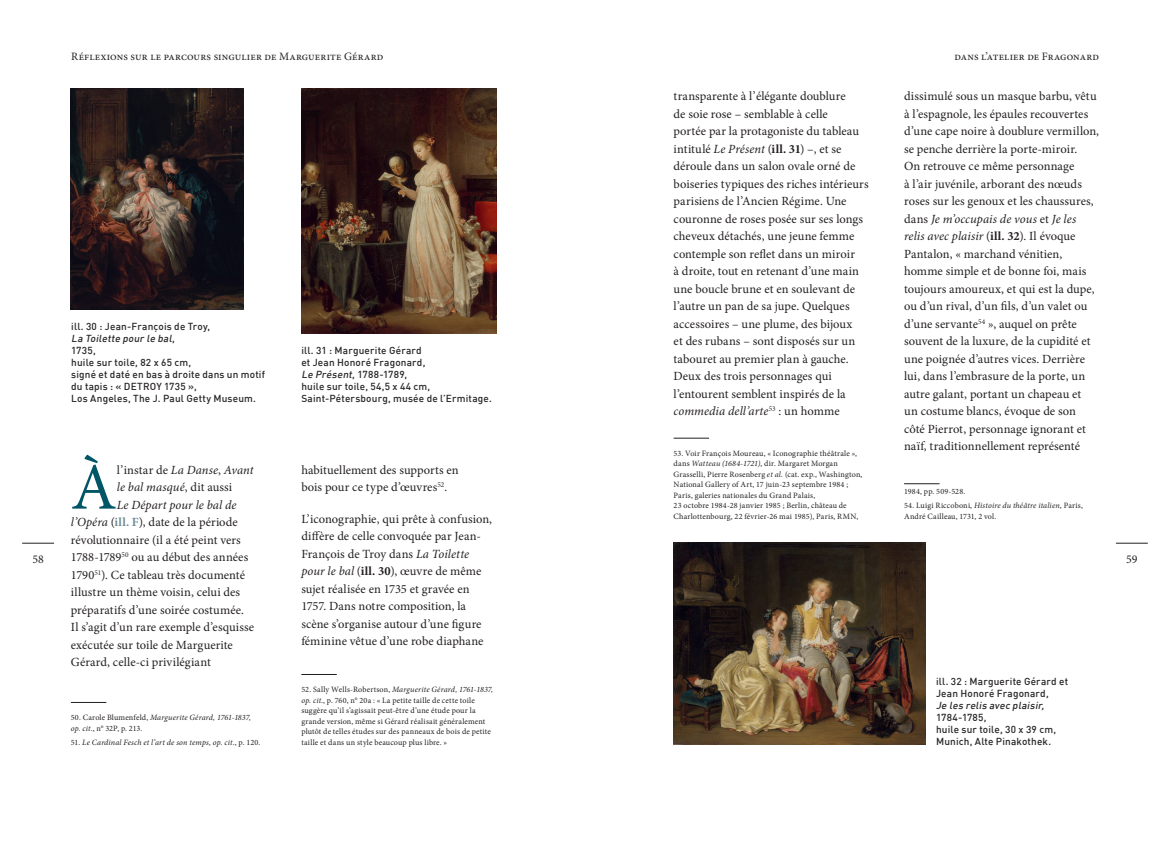
<style>
.page{position:relative;width:1170px;height:851px;background:#fff}
.page>*{position:absolute;margin:0;border:0;box-sizing:border-box;transform-origin:0 0}
._4_TEXTE__métrique__drapeau{font:66.38px "Minion Pro";color:#005567}
._4_TEXTE__métrique__drapeau-2{font:12.5px/17.5px "Minion Pro";color:#231f20}
._4_TEXTE__métrique__drapeau-3{font:italic 12.5px "Minion Pro";letter-spacing:.005em;color:#231f20}
.t1{font:11.88px "Minion Pro";color:#231f20}
.t2{font:11.25px "Minion Pro";letter-spacing:.01em;color:#231f20}
._8_Légende-illustration{font:500 10px/12px "DIN";letter-spacing:.02em;color:#282526}
._8_Légende-illustration-2{font:italic 500 10px "DIN";color:#282526}
._6_Note-bas-de-page{font:8.12px/10.5px "Minion Pro";letter-spacing:.02em;color:#231f20}
._6_Note-bas-de-page-2{font:italic 8.12px "Minion Pro";letter-spacing:.02em;color:#231f20}
.s1{font-style:italic}
.s2{font-weight:700}
.s3{font-style:normal}
.s4{font-weight:700;color:#6f8c96}
</style>
<div class="page">
<hr style="left:22px;top:542px;width:32px;height:1px;background:#231f20">
<hr style="left:1115px;top:542px;width:32px;height:1px;background:#231f20">
<hr style="left:71px;top:702px;width:35px;height:1px;background:#231f20">
<hr style="left:301px;top:674px;width:36px;height:1px;background:#231f20">
<hr style="left:673px;top:438px;width:36px;height:1px;background:#231f20">
<hr style="left:904px;top:483px;width:35px;height:1px;background:#231f20">
<img style="left:71px;top:89px;width:172px;height:220px">
<img style="left:301px;top:89px;width:195px;height:244px">
<img style="left:673px;top:542px;width:252px;height:202px">
<p class="t2" style="left:71px;top:49px;width:314px">Réflexions sur le parcours singulier de Marguerite Gérard</p>
<p class="t2" style="left:954px;top:49px;width:146px">dans l’atelier de Fragonard</p>
<p class="_4_TEXTE__métrique__drapeau-2" style="left:673px;top:87px;width:196px">transparente à l’élégante doublure<br>de soie rose – semblable à celle<br>portée par la protagoniste du tableau intitulé <span class="s1">Le Présent</span> (<span class="s2">ill. 31</span>) –, et se déroule dans un salon ovale orné de boiseries typiques des riches intérieurs parisiens de l’Ancien Régime. Une couronne de roses posée sur ses longs cheveux détachés, une jeune femme contemple son reflet dans un miroir<br>à droite, tout en retenant d’une main une boucle brune et en soulevant de l’autre un pan de sa jupe. Quelques accessoires – une plume, des bijoux<br>et des rubans – sont disposés sur un tabouret au premier plan à gauche.<br>Deux des trois personnages qui l’entourent semblent inspirés de la <span class="s1">commedia dell’arte</span><sup>53</sup> : un homme</p>
<p class="_6_Note-bas-de-page" style="left:673px;top:448px;width:190px">53. Voir François Moureau, « Iconographie théâtrale », dans <span class="s1">Watteau (1684-1721)</span>, dir. Margaret Morgan Grasselli, Pierre Rosenberg <span class="s1">et al.</span> (cat. exp., Washington, National Gallery of Art, 17 juin-23 septembre 1984 ; Paris, galeries nationales du Grand Palais,<br>23 octobre 1984-28 janvier 1985 ; Berlin, château de Charlottenbourg, 22 février-26 mai 1985), Paris, RMN,</p>
<p class="_4_TEXTE__métrique__drapeau-2" style="left:904px;top:87px;width:196px">dissimulé sous un masque barbu, vêtu à l’espagnole, les épaules recouvertes d’une cape noire à doublure vermillon, se penche derrière la porte-miroir.<br>On retrouve ce même personnage<br>à l’air juvénile, arborant des nœuds roses sur les genoux et les chaussures, dans <span class="s1">Je m’occupais de vous</span> et <span class="s1">Je les relis avec plaisir</span> (<span class="s2">ill. 32</span>). Il évoque Pantalon, « marchand vénitien, homme simple et de bonne foi, mais toujours amoureux, et qui est la dupe, ou d’un rival, d’un fils, d’un valet ou d’une servante<sup>54</sup> », auquel on prête souvent de la luxure, de la cupidité et une poignée d’autres vices. Derrière lui, dans l’embrasure de la porte, un autre galant, portant un chapeau et<br>un costume blancs, évoque de son côté Pierrot, personnage ignorant et naïf, traditionnellement représenté</p>
<p class="_6_Note-bas-de-page" style="left:904px;top:486px;width:63px">1984, pp. 509-528.</p>
<p class="_6_Note-bas-de-page" style="left:904px;top:500px;width:180px">54. Luigi Riccoboni, <span class="s1">Histoire du théâtre italien</span>, Paris,<br>André Cailleau, 1731, 2 vol.</p>
<p class="_8_Légende-illustration" style="left:71px;top:320px;width:140px">ill. 30 : Jean-François de Troy,</p>
<p class="_8_Légende-illustration-2" style="left:71px;top:332px;width:105px">La Toilette pour le bal<span class="s3">,</span></p>
<p class="_8_Légende-illustration" style="left:71px;top:344px;width:26px">1735,</p>
<p class="_8_Légende-illustration" style="left:71px;top:356px;width:121px">huile sur toile, 82 x 65 cm,</p>
<p class="_8_Légende-illustration" style="left:71px;top:368px;width:195px">signé et daté en bas à droite dans un motif du tapis : « DETROY 1735 »,</p>
<p class="_8_Légende-illustration" style="left:71px;top:392px;width:186px">Los Angeles, The J. Paul Getty Museum.</p>
<p class="_8_Légende-illustration" style="left:301px;top:344px;width:122px">ill. 31 : Marguerite Gérard</p>
<p class="_8_Légende-illustration" style="left:301px;top:356px;width:125px">et Jean Honoré Fragonard,</p>
<p class="_8_Légende-illustration" style="left:301px;top:368px;width:107px"><span class="s1">Le Présent</span>, 1788-1789,</p>
<p class="_8_Légende-illustration" style="left:301px;top:380px;width:130px">huile sur toile, 54,5 x 44 cm,</p>
<p class="_8_Légende-illustration" style="left:301px;top:392px;width:192px">Saint-Pétersbourg, musée de l’Ermitage.</p>
<p class="_4_TEXTE__métrique__drapeau" style="left:71px;top:443px;width:47px">À</p>
<p class="_4_TEXTE__métrique__drapeau-3" style="left:117px;top:461px;width:138px"><span class="s3">l’instar de</span> La Danse<span class="s3">,</span> Avant</p>
<p class="_4_TEXTE__métrique__drapeau-2" style="left:301px;top:461px;width:159px">habituellement des supports en bois pour ce type d’œuvres<sup>52</sup>.</p>
<p class="_4_TEXTE__métrique__drapeau-2" style="left:301px;top:510px;width:192px">L’iconographie, qui prête à confusion, diffère de celle convoquée par Jean-François de Troy dans <span class="s1">La Toilette pour le bal</span> (<span class="s2">ill. 30</span>), œuvre de même sujet réalisée en 1735 et gravée en 1757. Dans notre composition, la scène s’organise autour d’une figure féminine vêtue d’une robe diaphane</p>
<p class="_6_Note-bas-de-page" style="left:301px;top:684px;width:193px">52. Sally Wells-Robertson, <span class="s1">Marguerite Gérard, 1761-1837, op. cit</span>., p. 760, n° 20a : « La petite taille de cette toile suggère qu’il s’agissait peut-être d’une étude pour la grande version, même si Gérard réalisait généralement plutôt de telles études sur des panneaux de bois de petite taille et dans un style beaucoup plus libre. »</p>
<p class="_4_TEXTE__métrique__drapeau-3" style="left:117px;top:478px;width:117px">le bal masqué<span class="s3">, dit aussi</span></p>
<p class="_4_TEXTE__métrique__drapeau-3" style="left:117px;top:496px;width:121px">Le Départ pour le bal de</p>
<p class="_4_TEXTE__métrique__drapeau-2" style="left:71px;top:513px;width:168px"><span class="s1">l’Opéra</span> (<span class="s4">ill. F</span>), date de la période</p>
<p class="_4_TEXTE__métrique__drapeau-2" style="left:71px;top:531px;width:171px">révolutionnaire (il a été peint vers</p>
<p class="_4_TEXTE__métrique__drapeau-2" style="left:71px;top:548px;width:179px">1788-1789<sup>50</sup> ou au début des années</p>
<p class="_4_TEXTE__métrique__drapeau-2" style="left:71px;top:566px;width:176px">1790<sup>51</sup>). Ce tableau très documenté</p>
<p class="_4_TEXTE__métrique__drapeau-2" style="left:71px;top:583px;width:171px">illustre un thème voisin, celui des</p>
<p class="_4_TEXTE__métrique__drapeau-2" style="left:71px;top:601px;width:175px">préparatifs d’une soirée costumée.</p>
<p class="_4_TEXTE__métrique__drapeau-2" style="left:71px;top:618px;width:185px">Il s’agit d’un rare exemple d’esquisse</p>
<p class="_4_TEXTE__métrique__drapeau-2" style="left:71px;top:636px;width:163px">exécutée sur toile de Marguerite</p>
<p class="_4_TEXTE__métrique__drapeau-2" style="left:71px;top:653px;width:141px">Gérard, celle-ci privilégiant</p>
<p class="t1" style="left:32px;top:551px;width:13px">58</p>
<p class="t1" style="left:1125px;top:551px;width:13px">59</p>
<p class="_8_Légende-illustration" style="left:936px;top:674px;width:133px">ill. 32 : Marguerite Gérard et</p>
<p class="_8_Légende-illustration" style="left:936px;top:686px;width:114px">Jean Honoré Fragonard,</p>
<p class="_8_Légende-illustration-2" style="left:936px;top:698px;width:112px">Je les relis avec plaisir,</p>
<p class="_8_Légende-illustration" style="left:936px;top:710px;width:52px">1784-1785,</p>
<p class="_8_Légende-illustration" style="left:936px;top:722px;width:121px">huile sur toile, 30 x 39 cm,</p>
<p class="_8_Légende-illustration" style="left:936px;top:734px;width:117px">Munich, Alte Pinakothek.</p>
<p class="_6_Note-bas-de-page" style="left:71px;top:712px;width:182px">50. Carole Blumenfeld, <span class="s1">Marguerite Gérard, 1761-1837, op. cit</span>., n° 32P, p. 213.</p>
<p class="_6_Note-bas-de-page-2" style="left:71px;top:736px;width:191px"><span class="s3">51.</span> Le Cardinal Fesch et l’art de son temps, op. cit<span class="s3">., p. 120.</span></p>
</div>
